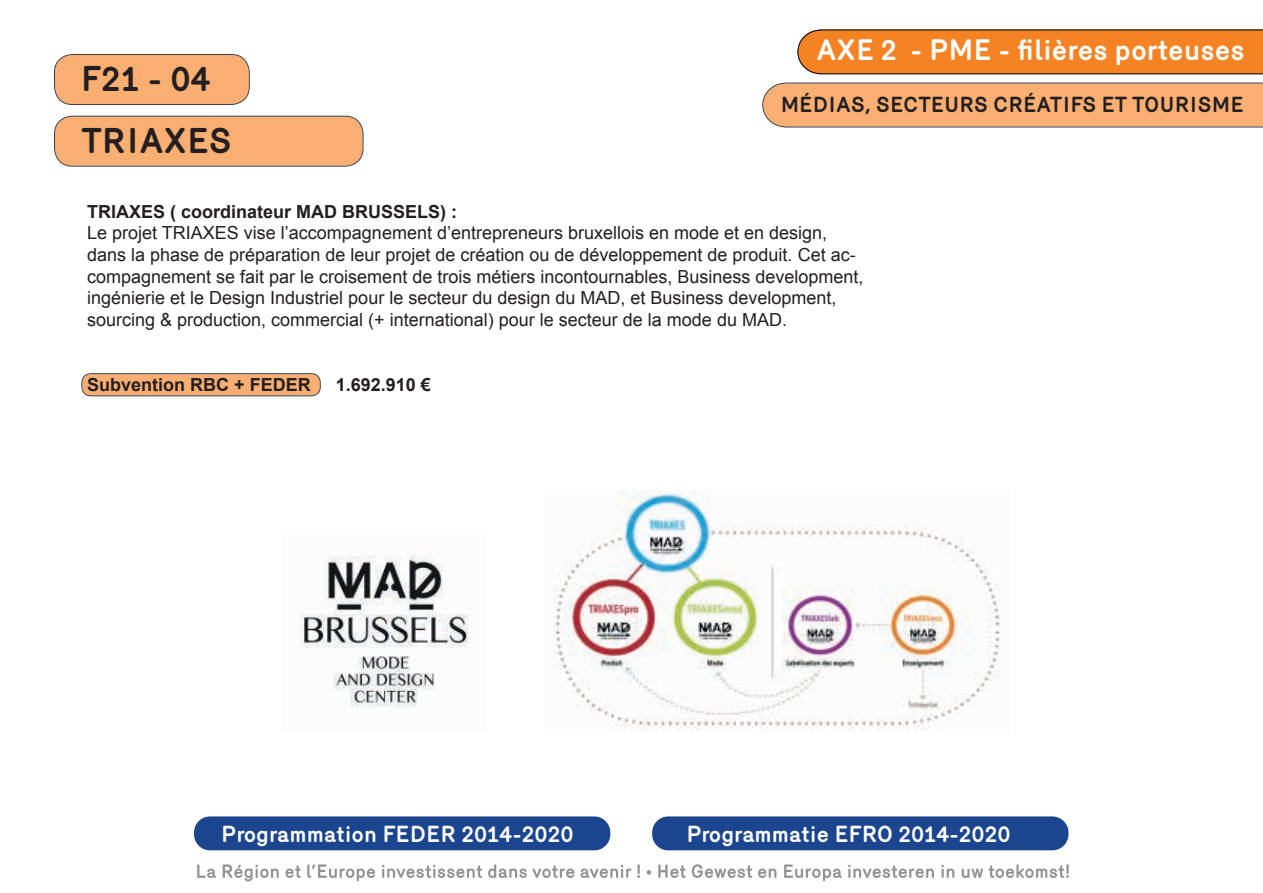
<style>
.page{position:relative;width:1263px;height:893px;background:#fff}
.page>*{position:absolute;margin:0;border:0;box-sizing:border-box;transform-origin:0 0}
.t1{font:700 34.5px/61.7px "Mercury";color:#231f20}
.t2{font:700 28.5px "Mercury";color:#fff}
.t3{font:700 22.35px "Mercury";color:#fff}
.t4{font:700 21px "Mercury";color:#231f20}
.t5{font:18px/21.6px "Arial";color:#231f20}
.t6{font:700 18px "Arial";color:#231f20}
</style>
<div class="page">
<svg style="left:197px;top:864px;width:19px;height:14px"></svg>
<svg style="left:223px;top:864px;width:56px;height:17px"></svg>
<svg style="left:285px;top:865px;width:16px;height:13px"></svg>
<svg style="left:307px;top:864px;width:68px;height:17px"></svg>
<svg style="left:382px;top:865px;width:100px;height:13px"></svg>
<svg style="left:488px;top:864px;width:86px;height:14px"></svg>
<svg style="left:580px;top:865px;width:51px;height:13px"></svg>
<svg style="left:637px;top:864px;width:3px;height:14px"></svg>
<svg style="left:646px;top:870px;width:5px;height:5px"></svg>
<svg style="left:658px;top:864px;width:27px;height:14px"></svg>
<svg style="left:692px;top:864px;width:60px;height:14px"></svg>
<svg style="left:758px;top:868px;width:18px;height:10px"></svg>
<svg style="left:784px;top:864px;width:58px;height:17px"></svg>
<svg style="left:848px;top:865px;width:86px;height:13px"></svg>
<svg style="left:941px;top:865px;width:13px;height:13px"></svg>
<svg style="left:962px;top:864px;width:107px;height:14px"></svg>
<div style="left:194px;top:816px;width:416px;height:34px;background:#1b458f;border-radius:16px"></div>
<div style="left:652px;top:816px;width:416px;height:34px;background:#1b458f;border-radius:16px"></div>
<svg style="left:797px;top:29px;width:466px;height:45px;background:#eb8025"></svg>
<svg style="left:762px;top:83px;width:501px;height:45px;background:#f3ad74"></svg>
<svg style="left:81px;top:373px;width:240px;height:23px;background:#eaa873"></svg>
<img style="left:299px;top:555px;width:170px;height:152px">
<img style="left:554px;top:491px;width:446px;height:239px">
<svg style="left:54px;top:116px;width:310px;height:51px;background:#f2ad74"></svg>
<svg style="left:54px;top:54px;width:196px;height:51px;background:#f1ac74"></svg>
<h1 class="t1" style="left:81px;top:48px;width:153px">F21 - 04<br>TRIAXES</h1>
<h2 class="t2" style="left:816px;top:33px;width:430px">AXE 2 - PME - filières porteuses</h2>
<p class="t4" style="left:781px;top:92px;width:465px">MÉDIAS, SECTEURS CRÉATIFS ET TOURISME</p>
<p class="t6" style="left:87px;top:199px;width:372px">TRIAXES ( coordinateur MAD BRUSSELS) :</p>
<p class="t5" style="left:87px;top:222px;width:778px">Le projet TRIAXES vise l’accompagnement d’entrepreneurs bruxellois en mode et en design, dans la phase de préparation de leur projet de création ou de développement de produit. Cet ac&shy;compagnement se fait par le croisement de trois métiers incontournables, Business development, ingénierie et le Design Industriel pour le secteur du design du MAD, et Business development, sourcing &amp; production, commercial (+ international) pour le secteur de la mode du MAD.</p>
<p class="t6" style="left:87px;top:372px;width:225px">Subvention RBC + FEDER</p>
<p class="t6" style="left:336px;top:372px;width:97px">1.692.910 €</p>
<p class="t3" style="left:221px;top:821px;width:354px">Programmation FEDER 2014-2020</p>
<p class="t3" style="left:686px;top:821px;width:326px">Programmatie EFRO 2014-2020</p>
</div>
